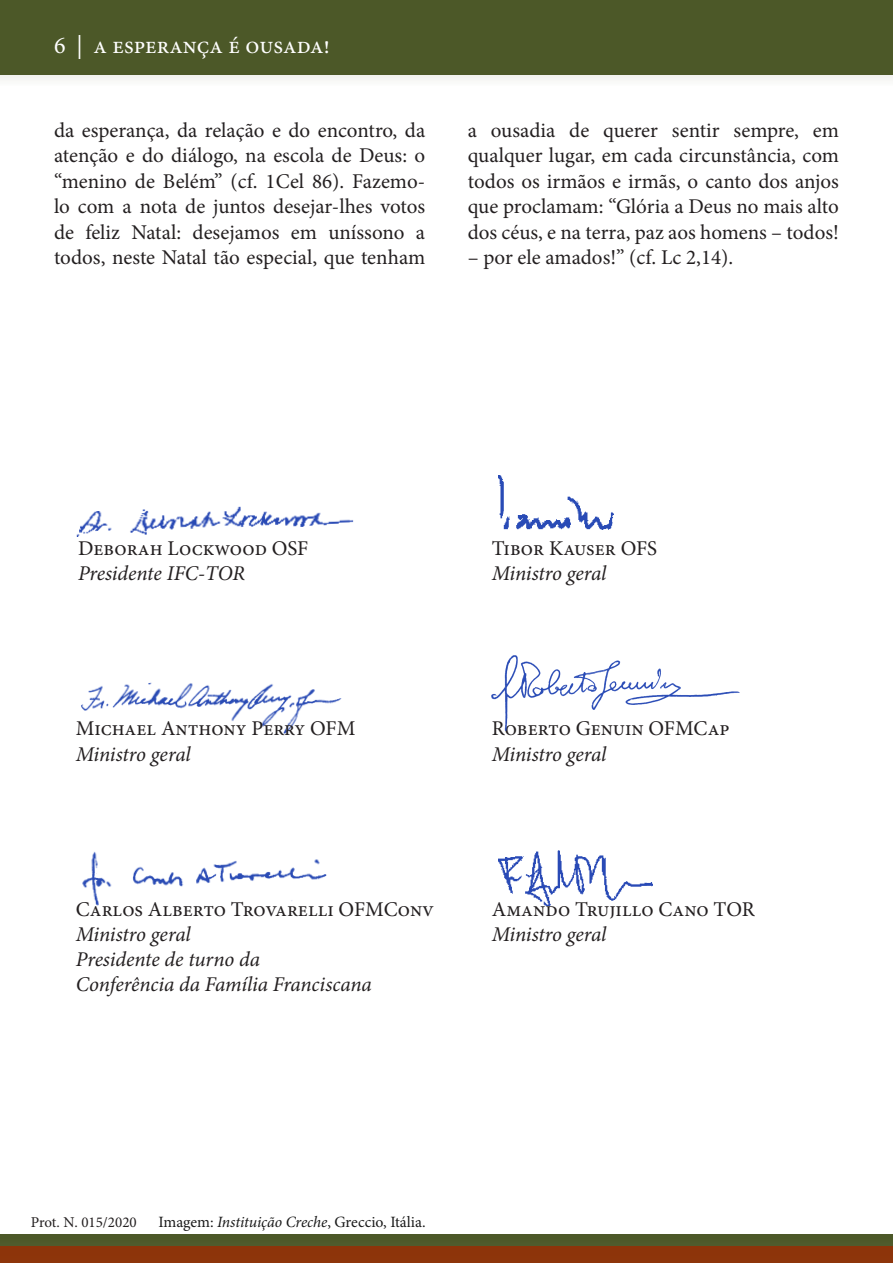
<style>
.page{position:relative;width:893px;height:1263px;background:#fff}
.page>*{position:absolute;margin:0;border:0;box-sizing:border-box;transform-origin:0 0}
.t1{font:24px "Minion Pro";color:#fff}
.Natale2020_Paragraph{font:21px/25.5px "Minion Pro";color:#231f20;text-align:justify}
.t2{font:italic 21px "Minion Pro";letter-spacing:-.01em;color:#231f20}
.Notes{font:15.75px "Minion Pro";letter-spacing:-.01em;color:#1a1a1a}
._002corpo{font:15px "Minion Pro";color:#231f20}
.s1{font-style:italic}
</style>
<div class="page">
<div style="left:0;top:1235px;width:893px;height:28px;background:#4c5828"></div>
<div style="left:0;top:1246px;width:893px;height:17px;background:#8d340a"></div>
<img style="left:81px;top:682px;width:261px;height:52px">
<img style="left:82px;top:851px;width:245px;height:55px">
<img style="left:492px;top:655px;width:248px;height:75px">
<svg style="left:0;top:74px;width:893px;height:6px;fill:#f3f4f0"></svg>
<img style="left:499px;top:851px;width:153px;height:55px">
<img style="left:498px;top:476px;width:115px;height:54px">
<img style="left:76px;top:506px;width:277px;height:31px">
<div style="left:0;top:0;width:893px;height:74px;background:#4c5828"></div>
<p class="t1" style="left:54px;top:29px;width:277px">6 | a esperança é ousada!</p>
<p class="Natale2020_Paragraph" style="left:54px;top:117px;width:373px">da esperança, da relação e do encontro, da atenção e do diálogo, na escola de Deus: o “menino de Belém” (cf. 1Cel 86). Fazemo&shy;lo com a nota de juntos desejar-lhes votos de feliz Natal: desejamos em uníssono a todos, neste Natal tão especial, que tenham</p>
<p class="Natale2020_Paragraph" style="left:468px;top:117px;width:373px">a ousadia de querer sentir sempre, em qualquer lugar, em cada circunstância, com todos os irmãos e irmãs, o canto dos anjos que proclamam: “Glória a Deus no mais alto dos céus, e na terra, paz aos homens – todos!</p>
<p class="Natale2020_Paragraph" style="left:468px;top:245px;width:267px">– por ele amados!” (cf. Lc 2,14).</p>
<p class="Natale2020_Paragraph" style="left:78px;top:536px;width:232px">Deborah Lockwood OSF</p>
<p class="t2" style="left:78px;top:559px;width:169px">Presidente IFC-TOR</p>
<p class="Natale2020_Paragraph" style="left:76px;top:716px;width:281px">Michael Anthony Perry OFM</p>
<p class="t2" style="left:76px;top:739px;width:116px">Ministro geral</p>
<p class="Natale2020_Paragraph" style="left:76px;top:896px;width:360px">Carlos Alberto Trovarelli OFMConv</p>
<p class="t2" style="left:76px;top:920px;width:116px">Ministro geral</p>
<p class="t2" style="left:76px;top:945px;width:186px">Presidente de turno da</p>
<p class="t2" style="left:76px;top:970px;width:297px">Conferência da Família Franciscana</p>
<p class="Natale2020_Paragraph" style="left:492px;top:536px;width:167px">Tibor Kauser OFS</p>
<p class="t2" style="left:492px;top:559px;width:116px">Ministro geral</p>
<p class="Natale2020_Paragraph" style="left:492px;top:716px;width:239px">Roberto Genuin OFMCap</p>
<p class="t2" style="left:492px;top:739px;width:116px">Ministro geral</p>
<p class="Natale2020_Paragraph" style="left:492px;top:896px;width:265px">Amando Trujillo Cano TOR</p>
<p class="t2" style="left:492px;top:920px;width:116px">Ministro geral</p>
<p class="_002corpo" style="left:31px;top:1212px;width:107px">Prot. N. 015/2020</p>
<p class="Notes" style="left:158px;top:1211px;width:269px">Imagem: <span class="s1">Instituição Creche</span>, Greccio, Itália.</p>
</div>
